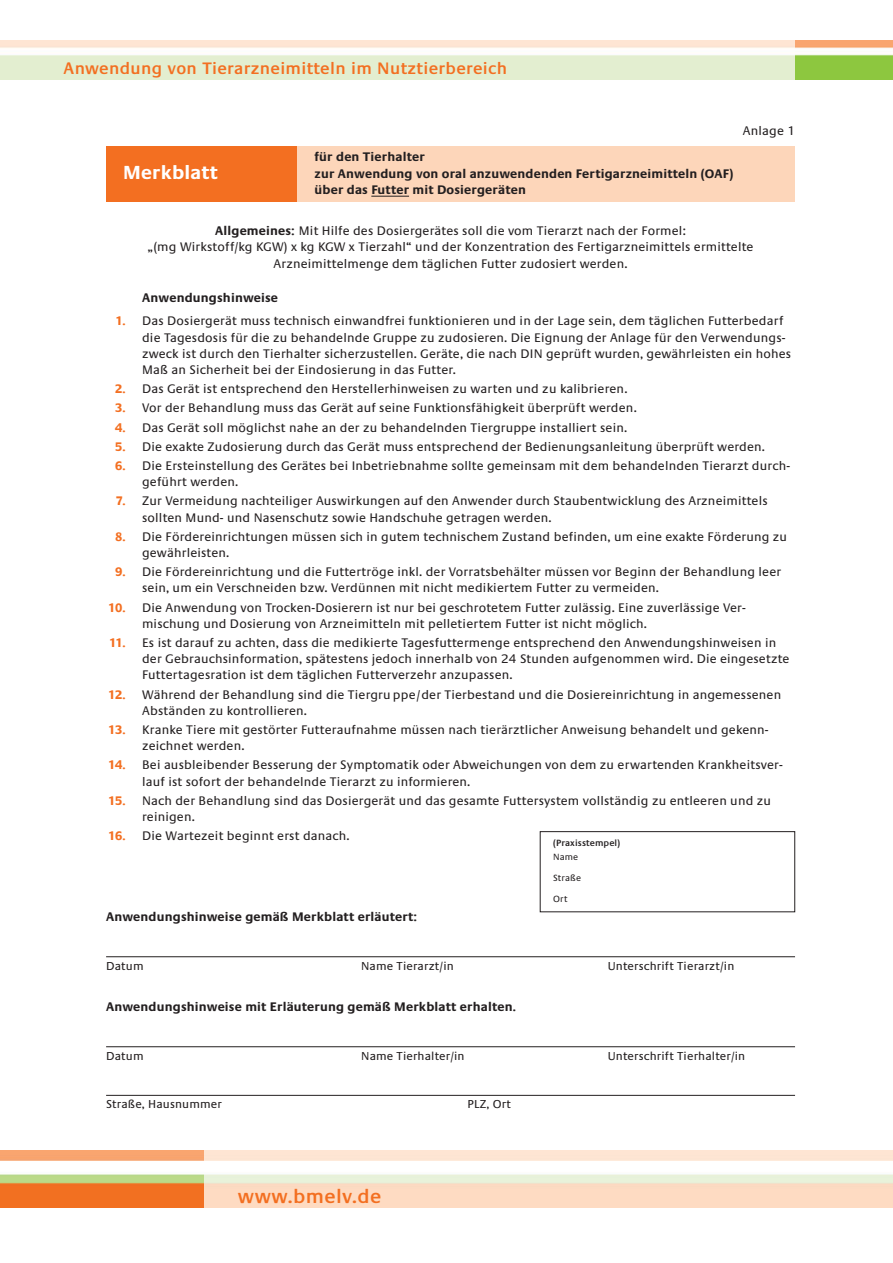
<style>
.page{position:relative;width:893px;height:1263px;background:#fff}
.page>*{position:absolute;margin:0;border:0;box-sizing:border-box;transform-origin:0 0}
.t1{font:600 20.25px "Praxis EF";letter-spacing:.025em;color:#f36f21}
.t2{font:700 19.65px "Praxis EF";letter-spacing:.015em;color:#fff}
.t3{font:600 17.25px "Praxis EF";letter-spacing:.02em;color:#f36f21}
.t4{font:12.9px/16.2px "Praxis EF";letter-spacing:.015em;color:#231f20}
.t5{font:700 12.9px/16.2px "Praxis EF";letter-spacing:.015em;color:#231f20}
.t6{font:700 12.9px "Praxis EF";color:#f36f21}
.t7{font:12px "Praxis EF";letter-spacing:.015em;color:#231f20}
.t8{font:600 9.3px "Praxis EF";letter-spacing:.015em;color:#231f20}
.t9{font:9.3px "Praxis EF";letter-spacing:.015em;color:#231f20}
.s1{font-weight:700}
.s2{font-weight:700;color:#f36f21}
</style>
<div class="page">
<svg style="left:0;top:1150px;width:204px;height:58px"></svg>
<hr style="left:106px;top:956px;width:689px;height:1px;background:#231f20">
<hr style="left:106px;top:1046px;width:689px;height:1px;background:#231f20">
<hr style="left:106px;top:1095px;width:689px;height:1px;background:#231f20">
<div style="left:540px;top:831px;width:255px;height:81px;border:1px solid #231f20"></div>
<img style="left:795px;top:40px;width:97px;height:40px">
<div style="left:106px;top:147px;width:191px;height:55px;background:#f36f21"></div>
<div style="left:297px;top:147px;width:498px;height:55px;background:#fdd6ba"></div>
<hr style="left:371px;top:196px;width:38px;height:1px;background:#231f20">
<h3 class="t3" style="left:64px;top:62px;width:445px">Anwendung von Tierarzneimitteln im Nutztierbereich</h3>
<p class="t4" style="left:743px;top:124px;width:54px">Anlage 1</p>
<p class="t5" style="left:314px;top:150px;width:420px">für den Tierhalter<br>zur Anwendung von oral anzuwendenden Fertigarzneimitteln (OAF) über das Futter mit Dosiergeräten</p>
<p class="t4" style="left:148px;top:224px;width:607px;text-align:center"><span class="s1">Allgemeines:</span> Mit Hilfe des Dosiergerätes soll die vom Tierarzt nach der Formel:<br>„(mg Wirkstoff/kg KGW) x kg KGW x Tierzahl“ und der Konzentration des Fertigarzneimittels ermittelte<br>Arzneimittelmenge dem täglichen Futter zudosiert werden.</p>
<p class="t5" style="left:142px;top:290px;width:137px">Anwendungshinweise</p>
<p class="t4" style="left:142px;top:314px;width:651px;text-indent:-27px"><span class="s2">1.</span> Das Dosiergerät muss technisch einwandfrei funktionieren und in der Lage sein, dem täglichen Futterbedarf die Tagesdosis für die zu behandelnde Gruppe zu zudosieren. Die Eignung der Anlage für den Verwendungs&shy;zweck ist durch den Tierhalter sicherzustellen. Geräte, die nach DIN geprüft wurden, gewährleisten ein hohes Maß an Sicherheit bei der Eindosierung in das Futter.</p>
<p class="t4" style="left:115px;top:382px;width:514px"><span class="s2">2.</span> Das Gerät ist entsprechend den Herstellerhinweisen zu warten und zu kalibrieren.</p>
<p class="t4" style="left:115px;top:401px;width:523px"><span class="s2">3.</span> Vor der Behandlung muss das Gerät auf seine Funktionsfähigkeit überprüft werden.</p>
<p class="t4" style="left:115px;top:420px;width:514px"><span class="s2">4.</span> Das Gerät soll möglichst nahe an der zu behandelnden Tiergruppe installiert sein.</p>
<p class="t4" style="left:115px;top:440px;width:651px"><span class="s2">5.</span> Die exakte Zudosierung durch das Gerät muss entsprechend der Bedienungsanleitung überprüft werden.</p>
<p class="t4" style="left:142px;top:459px;width:649px;text-indent:-27px"><span class="s2">6.</span> Die Ersteinstellung des Gerätes bei Inbetriebnahme sollte gemeinsam mit dem behandelnden Tierarzt durch&shy;geführt werden.</p>
<p class="t4" style="left:142px;top:494px;width:627px;text-indent:-26px"><span class="s2">7.</span> Zur Vermeidung nachteiliger Auswirkungen auf den Anwender durch Staubentwicklung des Arzneimittels sollten Mund- und Nasenschutz sowie Handschuhe getragen werden.</p>
<p class="t4" style="left:142px;top:530px;width:646px;text-indent:-27px"><span class="s2">8.</span> Die Fördereinrichtungen müssen sich in gutem technischem Zustand befinden, um eine exakte Förderung zu gewährleisten.</p>
<p class="t4" style="left:142px;top:565px;width:640px;text-indent:-27px"><span class="s2">9.</span> Die Fördereinrichtung und die Futtertröge inkl. der Vorratsbehälter müssen vor Beginn der Behandlung leer sein, um ein Verschneiden bzw. Verdünnen mit nicht medikiertem Futter zu vermeiden.</p>
<p class="t6" style="left:108px;top:602px;width:19px">10.</p>
<p class="t4" style="left:142px;top:600px;width:605px">Die Anwendung von Trocken-Dosierern ist nur bei geschrotetem Futter zulässig. Eine zuverlässige Ver&shy;mischung und Dosierung von Arzneimitteln mit pelletiertem Futter ist nicht möglich.</p>
<p class="t4" style="left:142px;top:636px;width:649px;text-indent:-33px"><span class="s2">11.</span> Es ist darauf zu achten, dass die medikierte Tagesfuttermenge entsprechend den Anwendungshinweisen in der Gebrauchsinformation, spätestens jedoch innerhalb von 24 Stunden aufgenommen wird. Die eingesetzte<br>Futtertagesration ist dem täglichen Futterverzehr anzupassen.</p>
<p class="t4" style="left:142px;top:687px;width:641px;text-indent:-34px"><span class="s2">12.</span> Während der Behandlung sind die Tiergru ppe/der Tierbestand und die Dosiereinrichtung in angemessenen<br>Abständen zu kontrollieren.</p>
<p class="t4" style="left:142px;top:723px;width:628px;text-indent:-34px"><span class="s2">13.</span> Kranke Tiere mit gestörter Futteraufnahme müssen nach tierärztlicher Anweisung behandelt und gekenn&shy;zeichnet werden.</p>
<p class="t4" style="left:142px;top:758px;width:642px;text-indent:-34px"><span class="s2">14.</span> Bei ausbleibender Besserung der Symptomatik oder Abweichungen von dem zu erwartenden Krankheitsver&shy;lauf ist sofort der behandelnde Tierarzt zu informieren.</p>
<p class="t4" style="left:142px;top:794px;width:630px;text-indent:-34px"><span class="s2">15.</span> Nach der Behandlung sind das Dosiergerät und das gesamte Futtersystem vollständig zu entleeren und zu reinigen.</p>
<p class="t6" style="left:108px;top:831px;width:19px">16.</p>
<p class="t4" style="left:142px;top:829px;width:209px">Die Wartezeit beginnt erst danach.</p>
<p class="t8" style="left:553px;top:840px;width:68px">(Praxisstempel)</p>
<p class="t9" style="left:553px;top:853px;width:27px">Name</p>
<p class="t9" style="left:553px;top:874px;width:29px">Straße</p>
<p class="t9" style="left:553px;top:895px;width:16px">Ort</p>
<p class="t5" style="left:106px;top:910px;width:312px">Anwendungshinweise gemäß Merkblatt erläutert:</p>
<p class="t7" style="left:106px;top:961px;width:39px">Datum</p>
<p class="t7" style="left:361px;top:961px;width:94px">Name Tierarzt/in</p>
<p class="t7" style="left:608px;top:961px;width:128px">Unterschrift Tierarzt/in</p>
<p class="t5" style="left:106px;top:1000px;width:411px">Anwendungshinweise mit Erläuterung gemäß Merkblatt erhalten.</p>
<p class="t7" style="left:106px;top:1051px;width:39px">Datum</p>
<p class="t7" style="left:361px;top:1051px;width:105px">Name Tierhalter/in</p>
<p class="t7" style="left:608px;top:1051px;width:139px">Unterschrift Tierhalter/in</p>
<p class="t7" style="left:106px;top:1100px;width:117px">Straße, Hausnummer</p>
<p class="t7" style="left:468px;top:1100px;width:45px">PLZ, Ort</p>
<h2 class="t2" style="left:123px;top:165px;width:96px">Merkblatt</h2>
<h1 class="t1" style="left:238px;top:1188px;width:145px">www.bmelv.de</h1>
</div>
